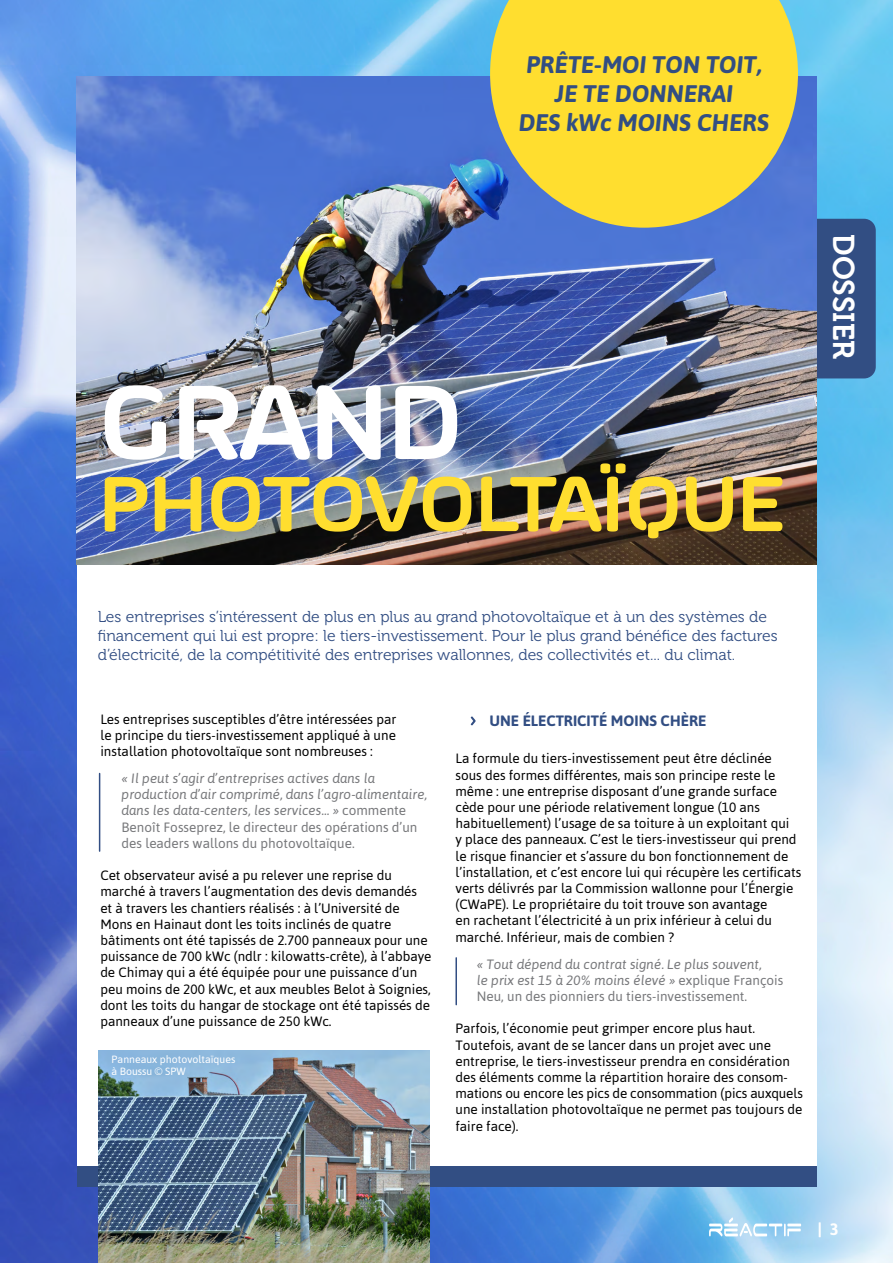
<style>
.page{position:relative;width:893px;height:1263px;background:#fff}
.page>*{position:absolute;margin:0;border:0;box-sizing:border-box;transform-origin:0 0}
.t1{font:700 104.55px "Byom";color:#fff}
.t2{font:700 77.25px "Byom";color:#ffde2f}
.t3{font:30px "Museo 700";color:#fff}
.t4{font:italic 700 24px/28.8px "Asap";color:#324e83;text-align:center}
.t5{font:700 16.5px "Asap";color:#fff}
.t6{font:15.75px/18.9px "Museo 300";color:#324e83}
.t7{font:700 15px "Asap";color:#324e83}
.t8{font:13.5px/16.2px "Asap";color:#000}
.t9{font:italic 13.5px/16.2px "Asap";color:#77787b}
.t10{font:10.5px/12.6px "Asap";color:#fff}
.s1{font-style:normal}
</style>
<div class="page">
<img style="left:0;top:0;width:893px;height:1263px">
<div style="left:77px;top:77px;width:739px;height:1109px;background:#fff"></div>
<div style="left:77px;top:1166px;width:739px;height:20px;background:#324e83"></div>
<div style="left:816px;top:219px;width:60px;height:159px;background:#324e83"></div>
<img style="left:77px;top:77px;width:739px;height:487px">
<svg style="left:490px;top:0;width:308px;height:228px;background:#e1cd49"></svg>
<hr style="left:455px;top:958px;width:2px;height:47px;background:#324e83">
<hr style="left:99px;top:773px;width:1px;height:78px;background:#324e83">
<svg style="left:471px;top:716px;width:5px;height:9px"></svg>
<img style="left:99px;top:1050px;width:330px;height:213px">
<svg style="left:709px;top:1217px;width:92px;height:19px"></svg>
<h3 class="t4" style="left:519px;top:50px;width:252px">PRÊTE-MOI TON TOIT,<br>JE TE DONNERAI<br>DES kWc MOINS CHERS</h3>
<h1 class="t1" style="left:99px;top:359px;width:365px">GRAND</h1>
<h2 class="t2" style="left:99px;top:457px;width:687px">PHOTOVOLTAÏQUE</h2>
<p class="t6" style="left:98px;top:608px;width:681px">Les entreprises s’intéressent de plus en plus au grand photovoltaïque et à un des systèmes de financement qui lui est propre: le tiers-investissement. Pour le plus grand bénéfice des factures d’électricité, de la compétitivité des entreprises wallonnes, des collectivités et... du climat.</p>
<p class="t8" style="left:100px;top:711px;width:297px;text-align:justify">Les entreprises susceptibles d’être intéressées par le principe du tiers-investissement appliqué à une installation photovoltaïque sont nombreuses :</p>
<p class="t9" style="left:122px;top:770px;width:307px">« Il peut s’agir d’entreprises actives dans la production d’air comprimé, dans l’agro-alimentaire, dans les data-centers, les services... » <span class="s1">commente Benoît Fosseprez, le directeur des opérations d’un des leaders wallons du photovoltaïque.</span></p>
<p class="t8" style="left:100px;top:867px;width:333px">Cet observateur avisé a pu relever une reprise du marché à travers l’augmentation des devis demandés et à travers les chantiers réalisés : à l’Université de Mons en Hainaut dont les toits inclinés de quatre bâtiments ont été tapissés de 2.700 panneaux pour une puissance de 700 kWc (ndlr : kilowatts-crête), à l’abbaye de Chimay qui a été équipée pour une puissance d’un peu moins de 200 kWc, et aux meubles Belot à Soignies, dont les toits du hangar de stockage ont été tapissés de panneaux d’une puissance de 250 kWc.</p>
<p class="t10" style="left:112px;top:1052px;width:125px">Panneaux photovoltaïques à Boussu © SPW</p>
<p class="t7" style="left:489px;top:712px;width:218px">UNE ÉLECTRICITÉ MOINS CHÈRE</p>
<p class="t8" style="left:455px;top:750px;width:347px">La formule du tiers-investissement peut être déclinée sous des formes différentes, mais son principe reste le même : une entreprise disposant d’une grande surface cède pour une période relativement longue (10 ans habituellement) l’usage de sa toiture à un exploitant qui<br>y place des panneaux. C’est le tiers-investisseur qui prend le risque financier et s’assure du bon fonctionnement de l’installation, et c’est encore lui qui récupère les certificats verts délivrés par la Commission wallonne pour l’Énergie (CWaPE). Le propriétaire du toit trouve son avantage<br>en rachetant l’électricité à un prix inférieur à celui du marché. Inférieur, mais de combien ?</p>
<p class="t9" style="left:477px;top:956px;width:308px">« Tout dépend du contrat signé. Le plus souvent,<br>le prix est 15 à 20% moins élevé » <span class="s1">explique François<br>Neu, un des pionniers du tiers-investissement.</span></p>
<p class="t8" style="left:455px;top:1020px;width:349px">Parfois, l’économie peut grimper encore plus haut.<br>Toutefois, avant de se lancer dans un projet avec une entreprise, le tiers-investisseur prendra en considération des éléments comme la répartition horaire des consom&shy;mations ou encore les pics de consommation (pics auxquels une installation photovoltaïque ne permet pas toujours de faire face).</p>
<h3 class="t3" style="left:860px;top:234px;width:126px;rotate:90deg">DOSSIER</h3>
<p class="t5" style="left:818px;top:1219px;width:22px">| 3</p>
</div>
